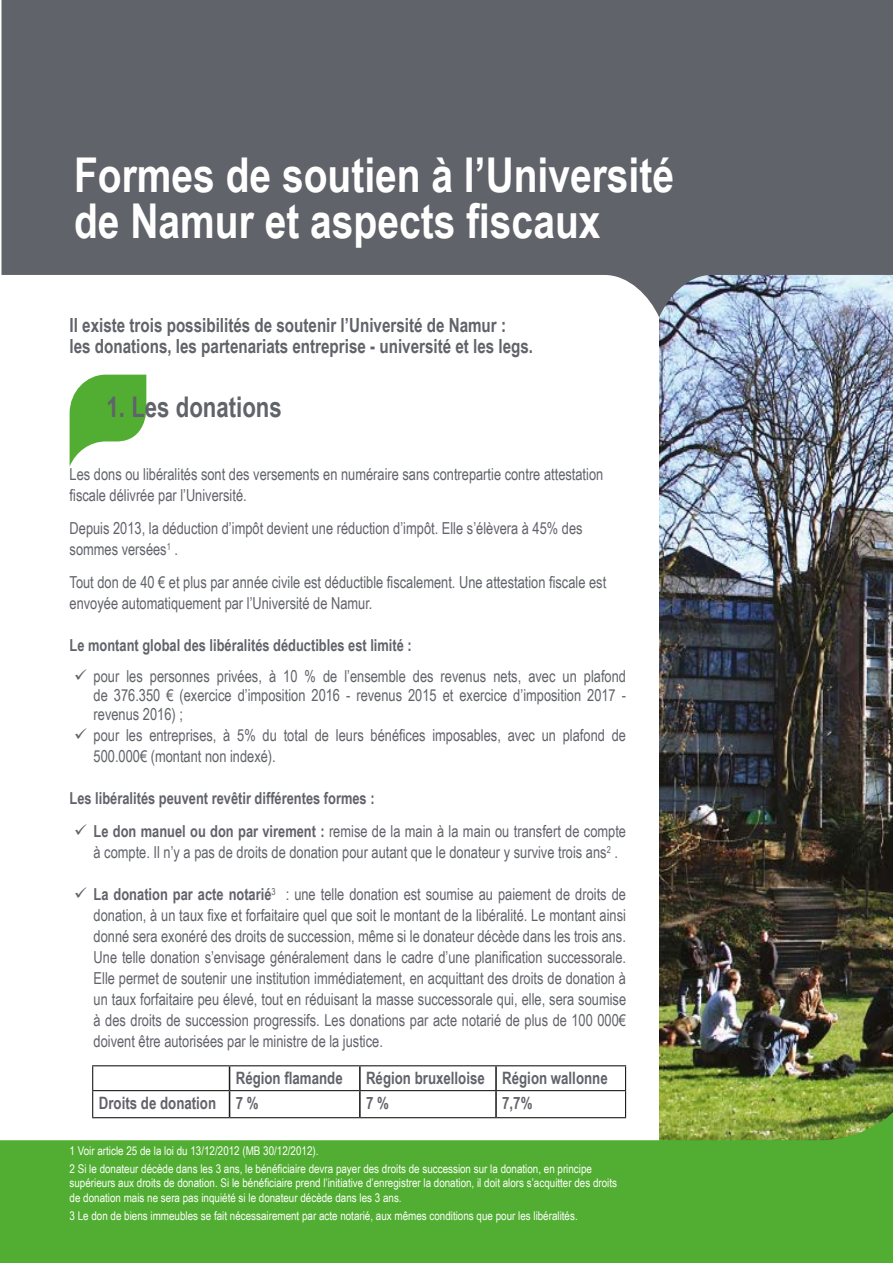
<style>
.page{position:relative;width:893px;height:1263px;background:#fff}
.page>*{position:absolute;margin:0;border:0;box-sizing:border-box;transform-origin:0 0}
.t1{font:700 48px/46.5px "Arial Narrow";color:#fff}
.t2{font:700 28.5px "Arial Narrow";color:#61636a;scale:.95 1}
.t3{font:700 19.5px/21px "Arial Narrow";color:#61636a;scale:.95 1}
.t4{font:700 17.1px "Arial Narrow";color:#61636a;scale:.95 1}
.t5{font:16.5px/21px "Arial Narrow";color:#61636a;scale:.95 1}
.t6{font:700 16.5px "Arial Narrow";color:#61636a;scale:.95 1}
.t7{font:12px/18px "Arial Narrow";color:#fff}
.s1{font-weight:700}
</style>
<div class="page">
<img style="left:659px;top:317px;width:234px;height:762px">
<svg style="left:2px;top:0;width:891px;height:317px;background:#72747b"></svg>
<svg style="left:0;top:1079px;width:893px;height:184px;fill:#52ae32"></svg>
<svg style="left:70px;top:375px;width:76px;height:91px"></svg>
<hr style="left:359px;top:1066px;width:2px;height:24px;background:#1d1d1b">
<hr style="left:495px;top:1066px;width:2px;height:24px;background:#1d1d1b">
<svg style="left:229px;top:1066px;width:1px;height:51px"></svg>
<hr style="left:359px;top:1091px;width:2px;height:26px;background:#1d1d1b">
<hr style="left:495px;top:1091px;width:2px;height:26px;background:#1d1d1b">
<hr style="left:92px;top:1065px;width:138px;height:1px;background:#1d1d1b">
<hr style="left:230px;top:1065px;width:130px;height:1px;background:#1d1d1b">
<hr style="left:360px;top:1065px;width:136px;height:1px;background:#1d1d1b">
<hr style="left:496px;top:1065px;width:130px;height:1px;background:#1d1d1b">
<hr style="left:92px;top:1090px;width:138px;height:1px;background:#1d1d1b">
<svg style="left:92px;top:1066px;width:1px;height:51px"></svg>
<hr style="left:230px;top:1090px;width:130px;height:1px;background:#1d1d1b">
<hr style="left:360px;top:1090px;width:136px;height:1px;background:#1d1d1b">
<hr style="left:496px;top:1090px;width:130px;height:1px;background:#1d1d1b">
<svg style="left:625px;top:1066px;width:1px;height:51px"></svg>
<hr style="left:92px;top:1117px;width:138px;height:1px;background:#1d1d1b">
<hr style="left:230px;top:1117px;width:130px;height:1px;background:#1d1d1b">
<hr style="left:360px;top:1117px;width:136px;height:1px;background:#1d1d1b">
<hr style="left:496px;top:1117px;width:130px;height:1px;background:#1d1d1b">
<h1 class="t1" style="left:74px;top:149px;width:601px">Formes de soutien à l’Université de Namur et aspects fiscaux</h1>
<p class="t3" style="left:70px;top:313px;width:489px">Il existe trois possibilités de soutenir l’Université de Namur :<br>les donations, les partenariats entreprise - université et les legs.</p>
<h2 class="t2" style="left:107px;top:385px;width:186px">1. Les donations</h2>
<p class="t5" style="left:70px;top:463px;width:563px">Les dons ou libéralités sont des versements en numéraire sans contrepartie contre attestation fiscale délivrée par l’Université.</p>
<p class="t5" style="left:70px;top:517px;width:542px">Depuis 2013, la déduction d’impôt devient une réduction d’impôt. Elle s’élèvera à 45% des sommes versées<sup>1</sup> .</p>
<p class="t5" style="left:70px;top:571px;width:566px">Tout don de 40 € et plus par année civile est déductible fiscalement. Une attestation fiscale est envoyée automatiquement par l’Université de Namur.</p>
<p class="t6" style="left:70px;top:633px;width:362px">Le montant global des libéralités déductibles est limité :</p>
<p class="t5" style="left:94px;top:666px;width:562px;line-height:19px;text-align:justify;text-indent:-20px">✓ pour les personnes privées, à 10 % de l’ensemble des revenus nets, avec un plafond de 376.350 € (exercice d’imposition 2016 - revenus 2015 et exercice d’imposition 2017 - revenus 2016) ;</p>
<p class="t5" style="left:94px;top:724px;width:562px;text-indent:-20px">✓ pour les entreprises, à 5% du total de leurs bénéfices imposables, avec un plafond de<br>500.000€ (montant non indexé).</p>
<p class="t6" style="left:70px;top:786px;width:323px">Les libéralités peuvent revêtir différentes formes :</p>
<p class="t5" style="left:94px;top:820px;width:562px;text-indent:-20px">✓ <span class="s1">Le don manuel ou don par virement :</span> remise de la main à la main ou transfert de compte à compte. Il n’y a pas de droits de donation pour autant que le donateur y survive trois ans<sup>2</sup> .</p>
<p class="t5" style="left:94px;top:883px;width:562px;text-align:justify;text-indent:-20px">✓ <span class="s1">La donation par acte notarié</span><sup>3</sup> : une telle donation est soumise au paiement de droits de donation, à un taux fixe et forfaitaire quel que soit le montant de la libéralité. Le montant ainsi donné sera exonéré des droits de succession, même si le donateur décède dans les trois ans.<br>Une telle donation s’envisage généralement dans le cadre d’une planification successorale.<br>Elle permet de soutenir une institution immédiatement, en acquittant des droits de donation à un taux forfaitaire peu élevé, tout en réduisant la masse successorale qui, elle, sera soumise à des droits de succession progressifs. Les donations par acte notarié de plus de 100 000€ doivent être autorisées par le ministre de la justice.</p>
<p class="t4" style="left:236px;top:1065px;width:114px">Région flamande</p>
<p class="t4" style="left:366px;top:1065px;width:256px">Région bruxelloise Région wallonne</p>
<p class="t4" style="left:99px;top:1090px;width:170px">Droits de donation 7 %</p>
<p class="t4" style="left:366px;top:1090px;width:26px">7 %</p>
<p class="t4" style="left:502px;top:1090px;width:33px">7,7%</p>
<p class="t7" style="left:70px;top:1141px;width:524px">1 Voir article 25 de la loi du 13/12/2012 (MB 30/12/2012).<br>2 Si le donateur décède dans les 3 ans, le bénéficiaire devra payer des droits de succession sur la donation, en principe</p>
<p class="t7" style="left:70px;top:1175px;width:549px;line-height:14.4px">supérieurs aux droits de donation. Si le bénéficiaire prend l’initiative d’enregistrer la donation, il doit alors s’acquitter des droits de donation mais ne sera pas inquiété si le donateur décède dans les 3 ans.</p>
<p class="t7" style="left:70px;top:1206px;width:510px">3 Le don de biens immeubles se fait nécessairement par acte notarié, aux mêmes conditions que pour les libéralités.</p>
</div>
